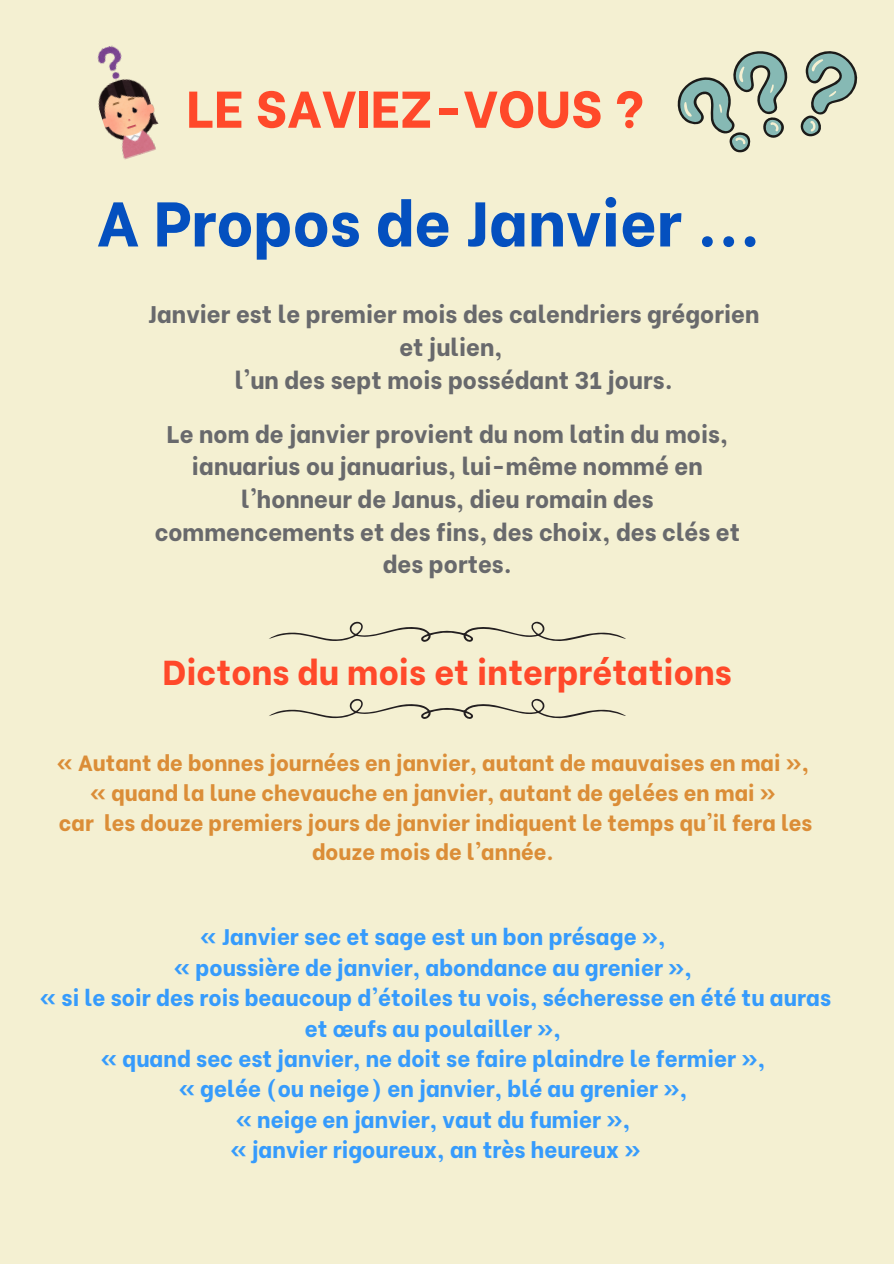
<style>
.page{position:relative;width:894px;height:1264px;background:#fff}
.page>*{position:absolute;margin:0;border:0;box-sizing:border-box;transform-origin:0 0}
.t1{font:800 63px "Be Vietnam";letter-spacing:.005em;color:#0450bf}
.t2{font:800 51.6px "Be Vietnam";letter-spacing:.005em;color:#ff492a}
.t3{font:800 34.5px "Be Vietnam";letter-spacing:.005em;color:#ff492a}
.t4{font:800 24px/32.7px "Be Vietnam";letter-spacing:.005em;color:#68696c;text-align:center}
.t5{font:800 22.5px/30.3px "Be Vietnam";letter-spacing:.005em;color:#369bfc;text-align:center}
.t6{font:800 21.9px/29.7px "Be Vietnam";letter-spacing:.005em;color:#db8d37;text-align:center}
</style>
<div class="page">
<div style="left:0;top:0;width:893px;height:1263px;background:#f4f0d2"></div>
<svg style="left:269px;top:699px;width:356px;height:20px"></svg>
<svg style="left:269px;top:621px;width:356px;height:20px"></svg>
<svg style="left:677px;top:51px;width:181px;height:102px"></svg>
<img style="left:97px;top:45px;width:62px;height:115px">
<h1 class="t2" style="left:186px;top:66px;width:459px">LE SAVIEZ-VOUS ?</h1>
<p class="t1" style="left:97px;top:171px;width:665px">A Propos de Janvier ...</p>
<p class="t4" style="left:148px;top:296px;width:612px">Janvier est le premier mois des calendriers grégorien et julien,</p>
<h2 class="t4" style="left:234px;top:361px;width:439px">l'un des sept mois possédant 31 jours.</h2>
<p class="t4" style="left:155px;top:415px;width:586px">Le nom de janvier provient du nom latin du mois, ianuarius ou januarius, lui-même nommé en l'honneur de Janus, dieu romain des commencements et des fins, des choix, des clés et des portes.</p>
<p class="t3" style="left:163px;top:643px;width:570px">Dictons du mois et interprétations</p>
<p class="t6" style="left:57px;top:746px;width:753px">« Autant de bonnes journées en janvier, autant de mauvaises en mai »,</p>
<p class="t6" style="left:90px;top:776px;width:687px">« quand la lune chevauche en janvier, autant de gelées en mai »</p>
<h3 class="t6" style="left:59px;top:805px;width:754px">car les douze premiers jours de janvier indiquent le temps qu'il fera les douze mois de l'année.</h3>
<p class="t5" style="left:200px;top:919px;width:467px">« Janvier sec et sage est un bon présage »,</p>
<p class="t5" style="left:174px;top:950px;width:519px">« poussière de janvier, abondance au grenier »,</p>
<p class="t5" style="left:40px;top:980px;width:792px">« si le soir des rois beaucoup d'étoiles tu vois, sécheresse en été tu auras et œufs au poulailler »,</p>
<p class="t5" style="left:101px;top:1041px;width:665px">« quand sec est janvier, ne doit se faire plaindre le fermier »,</p>
<p class="t5" style="left:179px;top:1071px;width:510px">« gelée (ou neige) en janvier, blé au grenier »,</p>
<p class="t5" style="left:236px;top:1102px;width:396px">« neige en janvier, vaut du fumier »,</p>
<p class="t5" style="left:230px;top:1132px;width:411px">« janvier rigoureux, an très heureux »</p>
</div>
